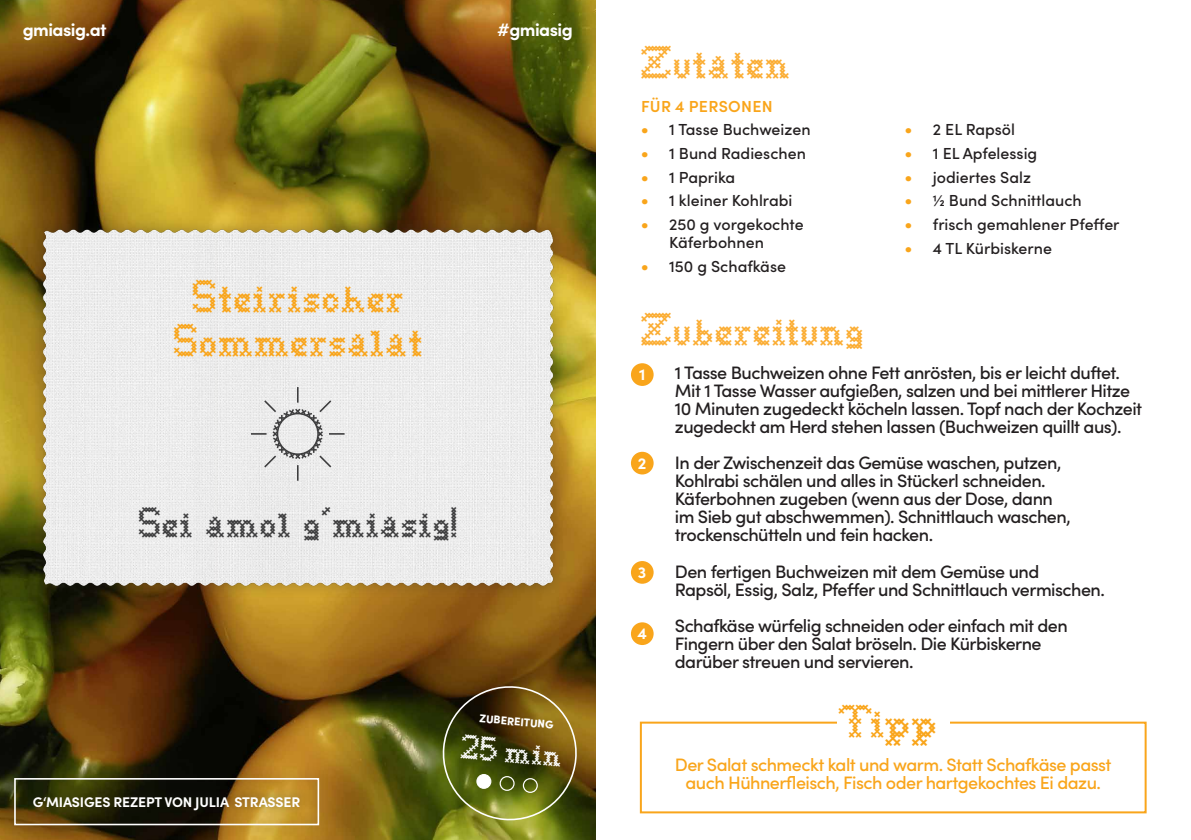
<style>
.page{position:relative;width:1191px;height:840px;background:#fff}
.page>*{position:absolute;margin:0;border:0;box-sizing:border-box;transform-origin:0 0}
.t1{font:42px/44px "Goodbye Crewel World NF";color:#f9a51b;text-align:center}
.t2{font:42px "Goodbye Crewel World NF";color:#fbad33}
.t3{font:38.8px "Goodbye Crewel World NF";color:#3e3e3f}
.t4{font:31.2px "Goodbye Crewel World NF";color:#fff}
.t5{font:500 18px/18px "Sofia Pro";letter-spacing:-.03em;color:#231f20}
.t6{font:500 18px/18px "Sofia Pro";letter-spacing:-.03em;color:#f9a51b;text-align:center}
.t7{font:700 18px "Sofia Pro";letter-spacing:-.03em;color:#fff}
.t8{font:500 16px/18px "Sofia Pro";color:#231f20}
.t9{font:600 16px "Sofia Pro";letter-spacing:.02em;color:#f9a51b}
.t10{font:700 16px "Sofia Pro";color:#fff}
.t11{font:700 14px "Sofia Pro";letter-spacing:-.01em;color:#fff}
.t12{font:900 11.2px "Sofia Pro";color:#fff}
.s1{font-size:18px;color:#f9a51b}
</style>
<div class="page">
<img style="left:0;top:0;width:595px;height:839px">
<div style="left:29px;top:216px;width:537px;height:383px;background:#231f20;opacity:.3"></div>
<img style="left:35px;top:217px;width:525px;height:384px">
<div style="left:2px;top:765px;width:329px;height:71px;background:#231f20;opacity:.5"></div>
<div style="left:14px;top:777px;width:305px;height:47px;border:2px solid #fff"></div>
<svg style="left:251px;top:387px;width:93px;height:93px"></svg>
<div style="left:631px;top:451px;width:22px;height:23px;background:#f9a51b;border-radius:50%"></div>
<div style="left:640px;top:721px;width:506px;height:91px;border:2px solid #f9a51b"></div>
<div style="left:837px;top:703px;width:112px;height:32px;background:#fff"></div>
<div style="left:631px;top:560px;width:22px;height:23px;background:#f9a51b;border-radius:50%"></div>
<div style="left:631px;top:622px;width:22px;height:22px;background:#f9a51b;border-radius:50%"></div>
<div style="left:631px;top:363px;width:22px;height:23px;background:#f9a51b;border-radius:50%"></div>
<img style="left:439px;top:682px;width:141px;height:140px">
<p class="t7" style="left:23px;top:15px;width:86px">gmiasig.at</p>
<p class="t7" style="left:497px;top:15px;width:77px">#gmiasig</p>
<h1 class="t1" style="left:172px;top:274px;width:252px">Steirischer<br>Sommersalat</h1>
<h2 class="t3" style="left:137px;top:497px;width:322px">Sei amol g'miasig!</h2>
<p class="t11" style="left:33px;top:790px;width:269px">G‘MIASIGES REZEPT VON JULIA STRASSER</p>
<p class="t12" style="left:480px;top:709px;width:76px;rotate:5deg">ZUBEREITUNG</p>
<h3 class="t4" style="left:462px;top:725px;width:104px;rotate:5deg">25 min</h3>
<h1 class="t2" style="left:640px;top:35px;width:152px">Zutaten</h1>
<p class="t9" style="left:641px;top:94px;width:133px">FÜR 4 PERSONEN</p>
<p class="t8" style="left:641px;top:120px;width:171px"><span class="s1">•</span> 1 Tasse Buchweizen</p>
<p class="t8" style="left:641px;top:143px;width:167px"><span class="s1">•</span> 1 Bund Radieschen</p>
<p class="t8" style="left:641px;top:167px;width:96px"><span class="s1">•</span> 1 Paprika</p>
<p class="t8" style="left:641px;top:191px;width:153px"><span class="s1">•</span> 1 kleiner Kohlrabi</p>
<p class="t8" style="left:669px;top:214px;width:136px;text-indent:-28px"><span class="s1">•</span> 250 g vorgekochte<br>Käferbohnen</p>
<p class="t8" style="left:641px;top:256px;width:147px"><span class="s1">•</span> 150 g Schafkäse</p>
<h1 class="t2" style="left:640px;top:301px;width:226px">Zubereitung</h1>
<p class="t8" style="left:904px;top:120px;width:112px"><span class="s1">•</span> 2 EL Rapsöl</p>
<p class="t8" style="left:904px;top:143px;width:134px"><span class="s1">•</span> 1 EL Apfelessig</p>
<p class="t8" style="left:904px;top:167px;width:128px"><span class="s1">•</span> jodiertes Salz</p>
<p class="t8" style="left:904px;top:191px;width:179px"><span class="s1">•</span> ½ Bund Schnittlauch</p>
<p class="t8" style="left:904px;top:214px;width:216px"><span class="s1">•</span> frisch gemahlener Pfeffer</p>
<p class="t8" style="left:904px;top:238px;width:149px"><span class="s1">•</span> 4 TL Kürbiskerne</p>
<p class="t10" style="left:639px;top:362px;width:8px">1</p>
<p class="t10" style="left:638px;top:450px;width:10px">2</p>
<p class="t10" style="left:638px;top:559px;width:10px">3</p>
<p class="t10" style="left:637px;top:620px;width:11px">4</p>
<p class="t5" style="left:675px;top:363px;width:469px">1 Tasse Buchweizen ohne Fett anrösten, bis er leicht duftet.<br>Mit 1 Tasse Wasser aufgießen, salzen und bei mittlerer Hitze 10 Minuten zugedeckt köcheln lassen. Topf nach der Kochzeit zugedeckt am Herd stehen lassen (Buchweizen quillt aus).</p>
<p class="t5" style="left:675px;top:453px;width:397px">In der Zwischenzeit das Gemüse waschen, putzen, Kohlrabi schälen und alles in Stückerl schneiden.<br>Käferbohnen zugeben (wenn aus der Dose, dann im Sieb gut abschwemmen). Schnittlauch waschen, trockenschütteln und fein hacken.</p>
<p class="t5" style="left:675px;top:561px;width:431px">Den fertigen Buchweizen mit dem Gemüse und<br>Rapsöl, Essig, Salz, Pfeffer und Schnittlauch vermischen.</p>
<p class="t5" style="left:675px;top:615px;width:394px">Schafkäse würfelig schneiden oder einfach mit den<br>Fingern über den Salat bröseln. Die Kürbiskerne darüber streuen und servieren.</p>
<h1 class="t1" style="left:837px;top:698px;width:101px">Tipp</h1>
<p class="t6" style="left:675px;top:753px;width:438px">Der Salat schmeckt kalt und warm. Statt Schafkäse passt auch Hühnerfleisch, Fisch oder hartgekochtes Ei dazu.</p>
</div>
